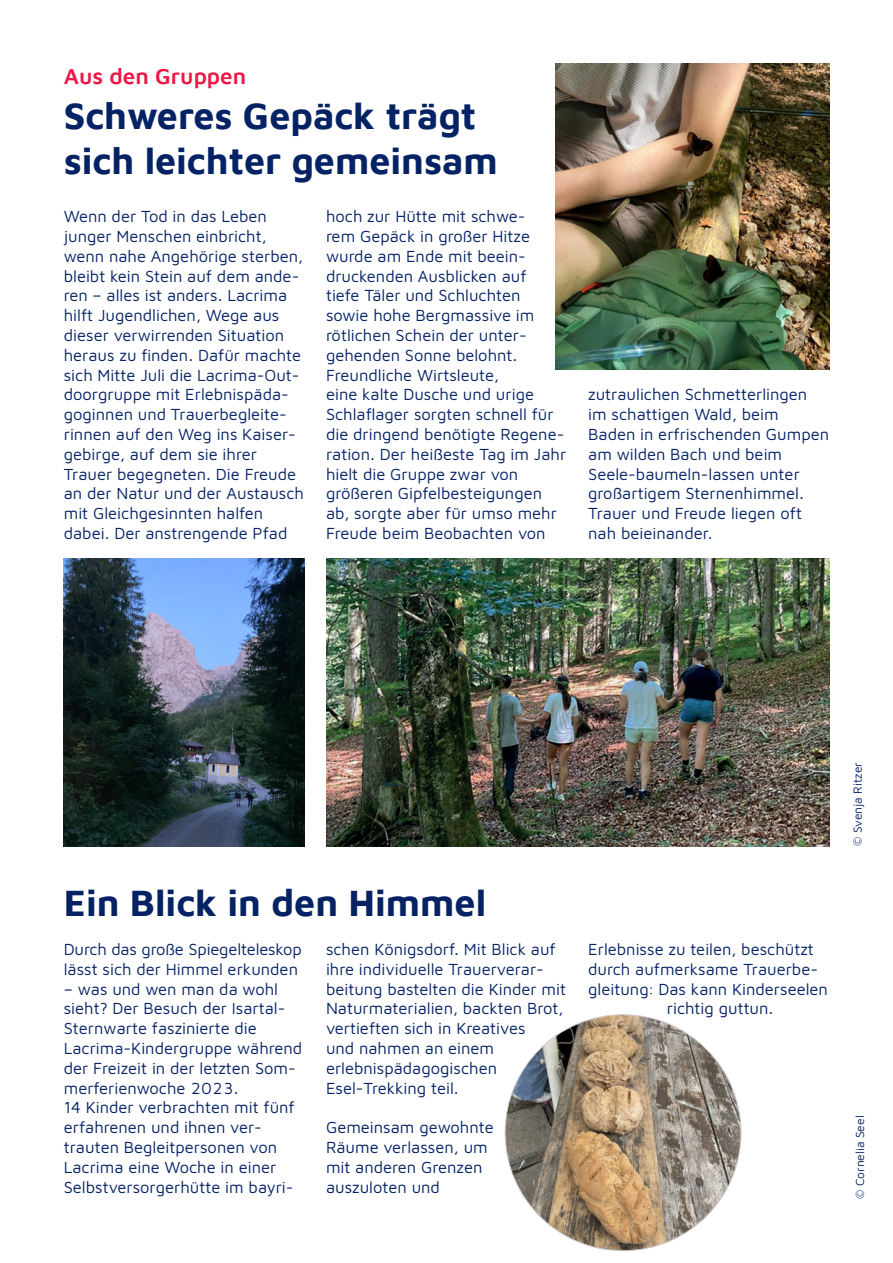
<style>
.page{position:relative;width:893px;height:1263px;background:#fff}
.page>*{position:absolute;margin:0;border:0;box-sizing:border-box;transform-origin:0 0}
.t1{font:700 37.5px/45px "Maven Johanniter";color:#052265}
.t2{font:600 22.5px "Maven Johanniter";color:#ed1845}
.t3{font:16.5px/19.8px "Maven Johanniter";color:#052265}
.t4{font:12px "Maven Johanniter";color:#052265}
</style>
<div class="page">
<img style="left:556px;top:64px;width:273px;height:306px">
<img style="left:326px;top:559px;width:503px;height:287px">
<img style="left:505px;top:1015px;width:236px;height:236px;border-radius:118px">
<img style="left:64px;top:559px;width:241px;height:287px">
<p class="t2" style="left:64px;top:60px;width:184px">Aus den Gruppen</p>
<p class="t1" style="left:64px;top:90px;width:436px">Schweres Gepäck trägt sich leichter gemeinsam</p>
<p class="t3" style="left:64px;top:206px;width:242px">Wenn der Tod in das Leben junger Menschen einbricht, wenn nahe Angehörige sterben, bleibt kein Stein auf dem ande&shy;ren – alles ist anders. Lacrima hilft Jugendlichen, Wege aus dieser verwirrenden Situation heraus zu finden. Dafür machte sich Mitte Juli die Lacrima-Out&shy;doorgruppe mit Erlebnispäda&shy;goginnen und Trauerbegleite&shy;rinnen auf den Weg ins Kaiser&shy;gebirge, auf dem sie ihrer<br>Trauer begegneten. Die Freude an der Natur und der Austausch mit Gleichgesinnten halfen dabei. Der anstrengende Pfad</p>
<p class="t3" style="left:326px;top:206px;width:242px">hoch zur Hütte mit schwe-<br>rem Gepäck in großer Hitze wurde am Ende mit beein&shy;druckenden Ausblicken auf<br>tiefe Täler und Schluchten sowie hohe Bergmassive im rötlichen Schein der unter&shy;gehenden Sonne belohnt.<br>Freundliche Wirtsleute,<br>eine kalte Dusche und urige<br>Schlaflager sorgten schnell für die dringend benötigte Regene&shy;ration. Der heißeste Tag im Jahr hielt die Gruppe zwar von größeren Gipfelbesteigungen ab, sorgte aber für umso mehr<br>Freude beim Beobachten von</p>
<p class="t3" style="left:588px;top:384px;width:242px">zutraulichen Schmetterlingen im schattigen Wald, beim<br>Baden in erfrischenden Gumpen am wilden Bach und beim<br>Seele-baumeln-lassen unter großartigem Sternenhimmel.<br>Trauer und Freude liegen oft nah beieinander.</p>
<p class="t1" style="left:64px;top:878px;width:424px">Ein Blick in den Himmel</p>
<p class="t3" style="left:64px;top:938px;width:239px">Durch das große Spiegelteleskop lässt sich der Himmel erkunden</p>
<p class="t3" style="left:64px;top:978px;width:240px">– was und wen man da wohl sieht? Der Besuch der Isartal-<br>Sternwarte faszinierte die<br>Lacrima-Kindergruppe während der Freizeit in der letzten Som&shy;merferienwoche 2023.</p>
<p class="t3" style="left:64px;top:1097px;width:233px">14 Kinder verbrachten mit fünf erfahrenen und ihnen ver&shy;trauten Begleitpersonen von<br>Lacrima eine Woche in einer<br>Selbstversorgerhütte im bayri-</p>
<p class="t3" style="left:326px;top:938px;width:242px">schen Königsdorf. Mit Blick auf ihre individuelle Trauerverar&shy;beitung bastelten die Kinder mit<br>Naturmaterialien, backten Brot, vertieften sich in Kreatives<br>und nahmen an einem erlebnispädagogischen<br>Esel-Trekking teil.</p>
<p class="t3" style="left:326px;top:1116px;width:169px">Gemeinsam gewohnte<br>Räume verlassen, um mit anderen Grenzen auszuloten und</p>
<p class="t3" style="left:588px;top:938px;width:227px">Erlebnisse zu teilen, beschützt</p>
<p class="t3" style="left:588px;top:958px;width:231px">durch aufmerksame Trauerbe-</p>
<p class="t3" style="left:588px;top:978px;width:241px">gleitung: Das kann Kinderseelen</p>
<p class="t3" style="left:667px;top:998px;width:108px">richtig guttun.</p>
<p class="t4" style="left:849px;top:846px;width:85px;rotate:-90deg">© Svenja Ritzer</p>
<p class="t4" style="left:852px;top:1199px;width:85px;rotate:-90deg">© Cornelia Seel</p>
</div>
